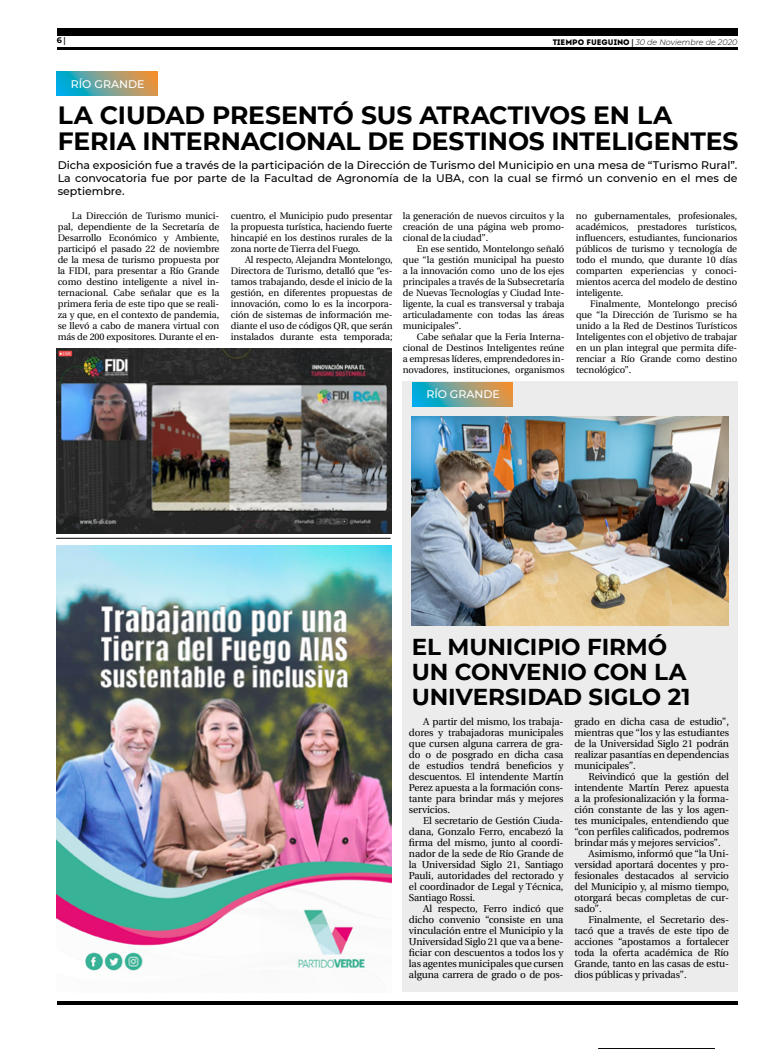
<style>
.page{position:relative;width:780px;height:1049px;background:#fff}
.page>*{position:absolute;margin:0;border:0;box-sizing:border-box;transform-origin:0 0}
.t1{font:700 25px/26px "Montserrat";letter-spacing:-.005em;color:#000}
.t2{font:700 23px/25px "Montserrat";letter-spacing:-.005em;color:#000}
.t3{font:500 11px/13px "Montserrat";color:#000;text-align:justify}
.t4{font:500 11px "Montserrat";color:#fff}
.t5{font:10px/11px "Utopia";letter-spacing:-.01em;color:#000;text-align:justify}
.t6{font:9.5px/11px "Utopia";letter-spacing:-.01em;color:#000;text-align:justify}
.t7{font:italic 300 8px "Montserrat";color:#000}
.t8{font:700 8px "Montserrat";color:#000}
.s1{font-family:"Utopia"}
.s2{font-family:"Intro";font-weight:400;font-style:normal}
.s3{font-family:"Utopia";font-weight:700;font-style:normal}
</style>
<div class="page">
<hr style="left:57px;top:48px;width:680px;height:2px;background:#000">
<div style="left:57px;top:28px;width:680px;height:7px;background:#000"></div>
<hr style="left:57px;top:1001px;width:680px;height:4px;background:#000">
<hr style="left:598px;top:1048px;width:116px;height:1px;background:#000">
<div style="left:402px;top:381px;width:335px;height:611px;background:#ececed"></div>
<svg style="left:412px;top:382px;width:100px;height:24px;background:#76a190"></svg>
<svg style="left:57px;top:72px;width:100px;height:24px;background:#77a18f"></svg>
<hr style="left:56px;top:538px;width:334px;height:1px;background:#000">
<img style="left:411px;top:417px;width:318px;height:208px">
<img style="left:57px;top:349px;width:334px;height:184px">
<img style="left:56px;top:546px;width:335px;height:425px">
<p class="t8" style="left:57px;top:34px;width:11px">6 <span class="s1">|</span></p>
<p class="t7" style="left:552px;top:36px;width:186px"><span class="s2">TIEMPO FUEGUINO</span> <span class="s3">|</span> 30 de Noviembre de 2020</p>
<p class="t4" style="left:71px;top:76px;width:8px">río</p>
<p class="t4" style="left:94px;top:76px;width:10px">grande</p>
<h1 class="t1" style="left:58px;top:101px;width:682px">LA CIUDAD PRESENTÓ SUS ATRACTIVOS EN LA<br>FERIA INTERNACIONAL DE DESTINOS INTELIGENTES</h1>
<p class="t3" style="left:58px;top:159px;width:681px">Dicha exposición fue a través de la participación de la Dirección de Turismo del Municipio en una mesa de “Turismo Rural”.<br>La convocatoria fue por parte de la Facultad de Agronomía de la UBA, con la cual se firmó un convenio en el mes de septiembre.</p>
<p class="t6" style="left:58px;top:211px;width:163px;text-indent:14px">La Dirección de Turismo munici&shy;pal, dependiente de la Secretaría de Desarrollo Económico y Ambiente, participó el pasado 22 de noviembre de la mesa de turismo propuesta por la FIDI, para presentar a Río Grande como destino inteligente a nivel in&shy;ternacional. Cabe señalar que es la primera feria de este tipo que se reali&shy;za y que, en el contexto de pandemia, se llevó a cabo de manera virtual con más de 200 expositores. Durante el en-</p>
<p class="t6" style="left:231px;top:211px;width:163px">cuentro, el Municipio pudo presentar la propuesta turística, haciendo fuerte hincapié en los destinos rurales de la zona norte de Tierra del Fuego.</p>
<p class="t6" style="left:576px;top:211px;width:163px">no gubernamentales, profesionales, académicos, prestadores turísticos, influencers, estudiantes, funcionarios públicos de turismo y tecnología de todo el mundo, que durante 10 días comparten experiencias y conoci&shy;mientos acerca del modelo de destino inteligente.</p>
<p class="t6" style="left:576px;top:299px;width:163px;text-indent:14px">Finalmente, Montelongo precisó que “la Dirección de Turismo se ha unido a la Red de Destinos Turísticos Inteligentes con el objetivo de trabajar en un plan integral que permita dife&shy;renciar a Río Grande como destino tecnológico”.</p>
<p class="t6" style="left:403px;top:211px;width:163px">la generación de nuevos circuitos y la creación de una página web promo&shy;cional de la ciudad”.</p>
<p class="t6" style="left:403px;top:244px;width:163px;text-indent:14px">En ese sentido, Montelongo señaló que “la gestión municipal ha puesto a la innovación como uno de los ejes principales a través de la Subsecretaría de Nuevas Tecnologías y Ciudad Inte&shy;ligente, la cual es transversal y trabaja articuladamente con todas las áreas municipales”.</p>
<p class="t6" style="left:403px;top:332px;width:163px;text-indent:14px">Cabe señalar que la Feria Interna&shy;cional de Destinos Inteligentes reúne a empresas líderes, emprendedores in&shy;novadores, instituciones, organismos</p>
<p class="t6" style="left:231px;top:255px;width:163px;text-indent:14px">Al respecto, Alejandra Montelongo, Directora de Turismo, detalló que “es&shy;tamos trabajando, desde el inicio de la gestión, en diferentes propuestas de innovación, como lo es la incorpora&shy;ción de sistemas de información me&shy;diante el uso de códigos QR, que serán instalados durante esta temporada;</p>
<p class="t4" style="left:426px;top:387px;width:8px">río</p>
<p class="t4" style="left:450px;top:387px;width:10px">grande</p>
<h2 class="t2" style="left:412px;top:633px;width:280px">EL MUNICIPIO FIRMÓ<br>UN CONVENIO CON LA<br>UNIVERSIDAD SIGLO 21</h2>
<p class="t5" style="left:409px;top:716px;width:156px;text-indent:14px">A partir del mismo, los trabaja&shy;dores y trabajadoras municipales que cursen alguna carrera de gra&shy;do o de posgrado en dicha casa de estudios tendrá beneficios y descuentos. El intendente Martín Perez apuesta a la formación cons&shy;tante para brindar más y mejores servicios.</p>
<p class="t5" style="left:409px;top:815px;width:156px;text-indent:14px">El secretario de Gestión Ciuda&shy;dana, Gonzalo Ferro, encabezó la firma del mismo, junto al coordi&shy;nador de la sede de Río Grande de la Universidad Siglo 21, Santiago Pauli, autoridades del rectorado y el coordinador de Legal y Técnica, Santiago Rossi.</p>
<p class="t5" style="left:409px;top:903px;width:156px;text-indent:14px">Al respecto, Ferro indicó que dicho convenio “consiste en una vinculación entre el Municipio y la Universidad Siglo 21 que va a bene&shy;ficiar con descuentos a todos los y las agentes municipales que cursen alguna carrera de grado o de pos-</p>
<p class="t5" style="left:574px;top:716px;width:156px">grado en dicha casa de estudio”, mientras que “los y las estudiantes de la Universidad Siglo 21 podrán realizar pasantías en dependencias municipales”.</p>
<p class="t5" style="left:588px;top:771px;width:142px">Reivindicó que la gestión del</p>
<p class="t5" style="left:574px;top:782px;width:156px">intendente Martín Perez apuesta</p>
<p class="t5" style="left:574px;top:793px;width:156px">a la profesionalización y la forma-</p>
<p class="t5" style="left:574px;top:804px;width:156px">ción constante de las y los agen-</p>
<p class="t5" style="left:574px;top:815px;width:156px">tes municipales, entendiendo que</p>
<p class="t5" style="left:574px;top:826px;width:156px">“con perfiles calificados, podremos</p>
<p class="t5" style="left:574px;top:837px;width:148px">brindar más y mejores servicios”.</p>
<p class="t5" style="left:588px;top:848px;width:142px">Asimismo, informó que “la Uni-</p>
<p class="t5" style="left:574px;top:859px;width:156px">versidad aportará docentes y pro-</p>
<p class="t5" style="left:574px;top:870px;width:156px">fesionales destacados al servicio</p>
<p class="t5" style="left:574px;top:881px;width:156px">del Municipio y, al mismo tiempo,</p>
<p class="t5" style="left:574px;top:892px;width:156px">otorgará becas completas de cur-</p>
<p class="t5" style="left:574px;top:903px;width:29px">sado”.</p>
<p class="t5" style="left:588px;top:914px;width:142px">Finalmente, el Secretario des-</p>
<p class="t5" style="left:574px;top:925px;width:156px">tacó que a través de este tipo de</p>
<p class="t5" style="left:574px;top:936px;width:156px">acciones “apostamos a fortalecer</p>
<p class="t5" style="left:574px;top:947px;width:156px">toda la oferta académica de Río</p>
<p class="t5" style="left:574px;top:958px;width:156px">Grande, tanto en las casas de estu-</p>
<p class="t5" style="left:574px;top:969px;width:114px">dios públicas y privadas”.</p>
</div>
